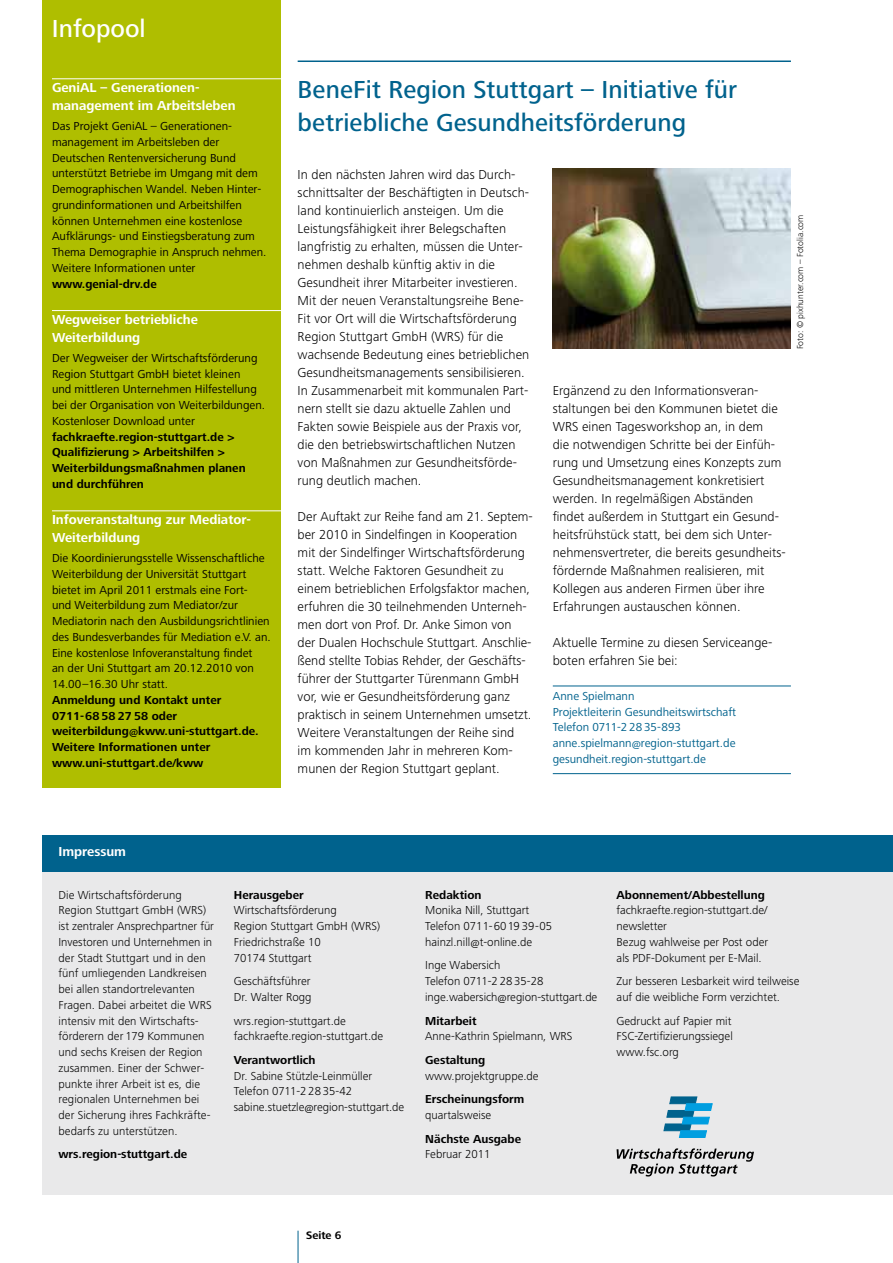
<style>
.page{position:relative;width:893px;height:1263px;background:#fff}
.page>*{position:absolute;margin:0;border:0;box-sizing:border-box;transform-origin:0 0}
.t1{font:500 25.5px/33px "Frutiger Next LT";letter-spacing:.005em;color:#00628d}
.t2{font:500 25.5px "Frutiger Next LT";color:#fff}
.t3{font:300 13.5px/18px "Frutiger Next LT";color:#000}
.t4{font:700 13.5px/18px "Frutiger Next LT";color:#fff}
.t5{font:300 12px/15.8px "Frutiger Next LT";color:#000}
.t6{font:12px/15.8px "Frutiger Next LT";color:#000}
.t7{font:700 12px/15.8px "Frutiger Next LT";color:#000}
.t8{font:12px/15.8px "Frutiger Next LT";color:#00628d}
.t9{font:700 11.25px "Frutiger Next LT";color:#000}
.t10{font:300 9px "Frutiger Next LT";color:#000}
</style>
<div class="page">
<hr style="left:892px;top:318px;width:1px;height:945px;background:#e9e9ea">
<hr style="left:298px;top:61px;width:493px;height:1px;background:#00628d">
<div style="left:42px;top:0;width:239px;height:788px;background:#afbe00"></div>
<hr style="left:52px;top:78px;width:262px;height:1px;background:#fff">
<hr style="left:52px;top:310px;width:262px;height:1px;background:#fff">
<hr style="left:52px;top:510px;width:262px;height:1px;background:#fff">
<hr style="left:298px;top:1231px;width:1px;height:32px;background:#00628d">
<div style="left:43px;top:853px;width:850px;height:342px;background:#e9e9ea"></div>
<svg style="left:664px;top:1097px;width:48px;height:40px"></svg>
<svg style="left:617px;top:1148px;width:137px;height:28px"></svg>
<div style="left:43px;top:835px;width:850px;height:36px;background:#00628d"></div>
<img style="left:553px;top:169px;width:238px;height:180px">
<hr style="left:553px;top:686px;width:238px;height:1px;background:#00628d">
<hr style="left:553px;top:773px;width:238px;height:1px;background:#00628d">
<h1 class="t2" style="left:52px;top:14px;width:95px">Infopool</h1>
<p class="t4" style="left:52px;top:78px;width:185px">GeniAL – Generationen&shy;management im Arbeitsleben</p>
<p class="t6" style="left:52px;top:118px;width:216px">Das Projekt GeniAL – Generationen&shy;management im Arbeitsleben der Deutschen Rentenversicherung Bund unterstützt Betriebe im Umgang mit dem Demographischen Wandel. Neben Hinter&shy;grundinformationen und Arbeitshilfen können Unternehmen eine kostenlose Aufklärungs- und Einstiegsberatung zum Thema Demographie in Anspruch nehmen.<br>Weitere Informationen unter</p>
<p class="t7" style="left:52px;top:276px;width:106px">www.genial-drv.de</p>
<p class="t4" style="left:52px;top:310px;width:147px">Wegweiser betriebliche<br>Weiterbildung</p>
<p class="t6" style="left:52px;top:350px;width:215px">Der Wegweiser der Wirtschaftsförderung Region Stuttgart GmbH bietet kleinen<br>und mittleren Unternehmen Hilfestellung bei der Organisation von Weiterbildungen.<br>Kostenloser Download unter</p>
<p class="t7" style="left:52px;top:429px;width:195px">fachkraefte.region-stuttgart.de &gt;<br>Qualifizierung &gt; Arbeitshilfen &gt;<br>Weiterbildungsmaßnahmen planen und durchführen</p>
<p class="t4" style="left:52px;top:510px;width:200px">Infoveranstaltung zur Mediator-<br>Weiterbildung</p>
<p class="t6" style="left:52px;top:550px;width:220px">Die Koordinierungsstelle Wissenschaftliche Weiterbildung der Universität Stuttgart bietet im April 2011 erstmals eine Fort-<br>und Weiterbildung zum Mediator/zur Mediatorin nach den Ausbildungsrichtlinien des Bundesverbandes für Mediation e.V. an.<br>Eine kostenlose Infoveranstaltung findet<br>an der Uni Stuttgart am 20.12.2010 von 14.00–16.30 Uhr statt.</p>
<p class="t7" style="left:52px;top:692px;width:208px">Anmeldung und Kontakt unter<br>0711-68 58 27 58 oder weiterbildung@kww.uni-stuttgart.de.<br>Weitere Informationen unter www.uni-stuttgart.de/kww</p>
<h1 class="t1" style="left:298px;top:73px;width:441px">BeneFit Region Stuttgart – Initiative für betriebliche Gesundheitsförderung</h1>
<p class="t3" style="left:298px;top:166px;width:233px">In den nächsten Jahren wird das Durch&shy;schnittsalter der Beschäftigten in Deutsch&shy;land kontinuierlich ansteigen. Um die Leistungsfähigkeit ihrer Belegschaften langfristig zu erhalten, müssen die Unter&shy;nehmen deshalb künftig aktiv in die Gesundheit ihrer Mitarbeiter investieren.<br>Mit der neuen Veranstaltungsreihe Bene-Fit vor Ort will die Wirtschaftsförderung Region Stuttgart GmbH (WRS) für die wachsende Bedeutung eines betrieblichen Gesundheitsmanagements sensibilisieren.<br>In Zusammenarbeit mit kommunalen Part&shy;nern stellt sie dazu aktuelle Zahlen und Fakten sowie Beispiele aus der Praxis vor, die den betriebswirtschaftlichen Nutzen von Maßnahmen zur Gesundheitsförde&shy;rung deutlich machen.</p>
<p class="t3" style="left:298px;top:507px;width:237px">Der Auftakt zur Reihe fand am 21. Septem&shy;ber 2010 in Sindelfingen in Kooperation mit der Sindelfinger Wirtschaftsförderung statt. Welche Faktoren Gesundheit zu einem betrieblichen Erfolgsfaktor machen, erfuhren die 30 teilnehmenden Unterneh&shy;men dort von Prof. Dr. Anke Simon von<br>der Dualen Hochschule Stuttgart. Anschlie&shy;ßend stellte Tobias Rehder, der Geschäfts&shy;führer der Stuttgarter Türenmann GmbH vor, wie er Gesundheitsförderung ganz praktisch in seinem Unternehmen umsetzt.<br>Weitere Veranstaltungen der Reihe sind<br>im kommenden Jahr in mehreren Kom&shy;munen der Region Stuttgart geplant.</p>
<p class="t10" style="left:795px;top:349px;width:136px;rotate:-90deg">Foto: © pixhunter.com – Fotolia.com</p>
<p class="t3" style="left:553px;top:382px;width:234px">Ergänzend zu den Informationsveran&shy;staltungen bei den Kommunen bietet die WRS einen Tagesworkshop an, in dem<br>die notwendigen Schritte bei der Einfüh&shy;rung und Umsetzung eines Konzepts zum Gesundheitsmanagement konkretisiert werden. In regelmäßigen Abständen findet außerdem in Stuttgart ein Gesund&shy;heitsfrühstück statt, bei dem sich Unter&shy;nehmensvertreter, die bereits gesundheits&shy;fördernde Maßnahmen realisieren, mit Kollegen aus anderen Firmen über ihre Erfahrungen austauschen können.</p>
<p class="t3" style="left:553px;top:633px;width:221px">Aktuelle Termine zu diesen Serviceange&shy;boten erfahren Sie bei:</p>
<p class="t8" style="left:553px;top:688px;width:185px">Anne Spielmann<br>Projektleiterin Gesundheitswirtschaft<br>Telefon 0711-2 28 35-893 anne.spielmann@region-stuttgart.de gesundheit.region-stuttgart.de</p>
<p class="t4" style="left:58px;top:843px;width:69px">Impressum</p>
<p class="t5" style="left:58px;top:887px;width:157px">Die Wirtschaftsförderung<br>Region Stuttgart GmbH (WRS) ist zentraler Ansprechpartner für<br>Investoren und Unternehmen in der Stadt Stuttgart und in den fünf umliegenden Landkreisen bei allen standortrelevanten<br>Fragen. Dabei arbeitet die WRS intensiv mit den Wirtschafts&shy;förderern der 179 Kommunen und sechs Kreisen der Region zusammen. Einer der Schwer&shy;punkte ihrer Arbeit ist es, die regionalen Unternehmen bei der Sicherung ihres Fachkräfte&shy;bedarfs zu unterstützen.</p>
<p class="t7" style="left:58px;top:1146px;width:130px">wrs.region-stuttgart.de</p>
<p class="t7" style="left:234px;top:887px;width:71px">Herausgeber</p>
<p class="t5" style="left:234px;top:902px;width:148px">Wirtschaftsförderung<br>Region Stuttgart GmbH (WRS)<br>Friedrichstraße 10<br>70174 Stuttgart</p>
<p class="t5" style="left:234px;top:973px;width:79px">Geschäftsführer<br>Dr. Walter Rogg</p>
<p class="t5" style="left:234px;top:1013px;width:151px">wrs.region-stuttgart.de fachkraefte.region-stuttgart.de</p>
<p class="t7" style="left:234px;top:1052px;width:83px">Verantwortlich</p>
<p class="t5" style="left:234px;top:1068px;width:172px">Dr. Sabine Stützle-Leinmüller<br>Telefon 0711-2 28 35-42 sabine.stuetzle@region-stuttgart.de</p>
<p class="t7" style="left:425px;top:887px;width:58px">Redaktion</p>
<p class="t5" style="left:425px;top:902px;width:128px">Monika Nill, Stuttgart<br>Telefon 0711-6019 39-05 hainzl.nill@t-online.de</p>
<p class="t5" style="left:425px;top:957px;width:174px">Inge Wabersich<br>Telefon 0711-2 28 35-28 inge.wabersich@region-stuttgart.de</p>
<p class="t7" style="left:425px;top:1013px;width:53px">Mitarbeit</p>
<p class="t5" style="left:425px;top:1028px;width:149px">Anne-Kathrin Spielmann, WRS</p>
<p class="t7" style="left:425px;top:1052px;width:62px">Gestaltung</p>
<p class="t5" style="left:425px;top:1068px;width:115px">www.projektgruppe.de</p>
<p class="t7" style="left:425px;top:1091px;width:101px">Erscheinungsform</p>
<p class="t5" style="left:425px;top:1107px;width:67px">quartalsweise</p>
<p class="t7" style="left:425px;top:1131px;width:97px">Nächste Ausgabe</p>
<p class="t5" style="left:425px;top:1146px;width:67px">Februar 2011</p>
<p class="t7" style="left:617px;top:887px;width:150px">Abonnement/Abbestellung</p>
<p class="t5" style="left:617px;top:902px;width:153px">fachkraefte.region-stuttgart.de/ newsletter<br>Bezug wahlweise per Post oder als PDF-Dokument per E-Mail.</p>
<p class="t5" style="left:617px;top:973px;width:184px">Zur besseren Lesbarkeit wird teilweise auf die weibliche Form verzichtet.</p>
<p class="t5" style="left:617px;top:1013px;width:118px;text-align:justify">Gedruckt auf Papier mit FSC-Zertifizierungssiegel www.fsc.org</p>
<p class="t9" style="left:306px;top:1229px;width:37px">Seite 6</p>
</div>
